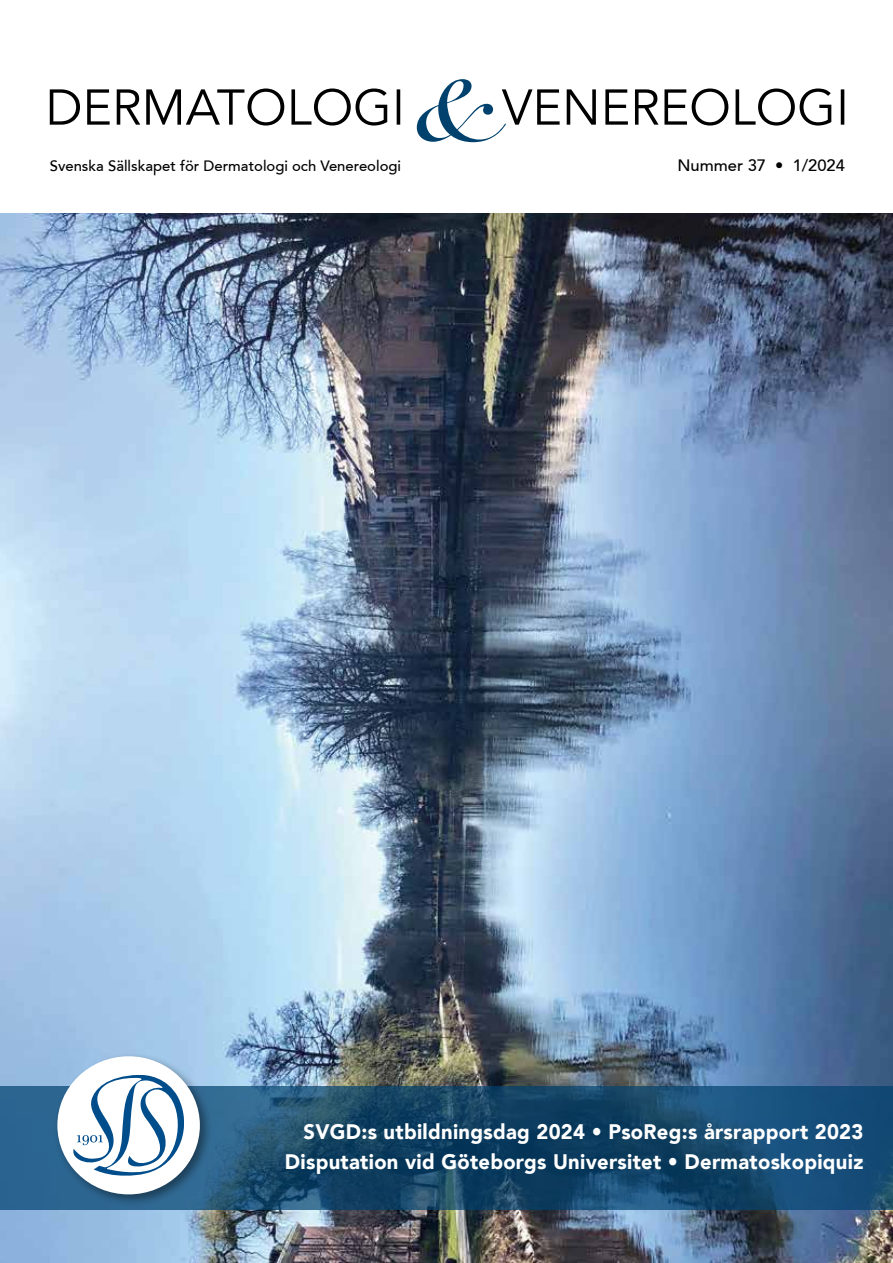
<style>
.page{position:relative;width:893px;height:1263px;background:#fff}
.page>*{position:absolute;margin:0;border:0;box-sizing:border-box;transform-origin:0 0}
.t1{font:900 21px/30px "Avenir 95";letter-spacing:.015em;color:#fff;text-align:right;scale:.96 1}
.t2{font:500 16.5px "Avenir 65";color:#000001}
.t3{font:500 15px "Avenir 65";color:#000001}
</style>
<div class="page">
<img style="left:0;top:213px;width:893px;height:1050px">
<svg style="left:0;top:1086px;width:893px;height:124px;background:#184b6f"></svg>
<div style="left:54px;top:1052px;width:158px;height:155px;background:#000001;opacity:.4"></div>
<div style="left:57px;top:1056px;width:143px;height:138px;background:#fff;border-radius:50%"></div>
<svg style="left:73px;top:1075px;width:111px;height:101px"></svg>
<svg style="left:50px;top:79px;width:794px;height:63px"></svg>
<p class="t3" style="left:50px;top:157px;width:353px">Svenska Sällskapet för Dermatologi och Venereologi</p>
<p class="t2" style="left:677px;top:156px;width:169px">Nummer 37 • 1/2024</p>
<p class="t1" style="left:285px;top:1116px;width:604px">SVGD:s utbildningsdag 2024 • PsoReg:s årsrapport 2023<br>Disputation vid Göteborgs Universitet • Dermatoskopiquiz</p>
</div>
